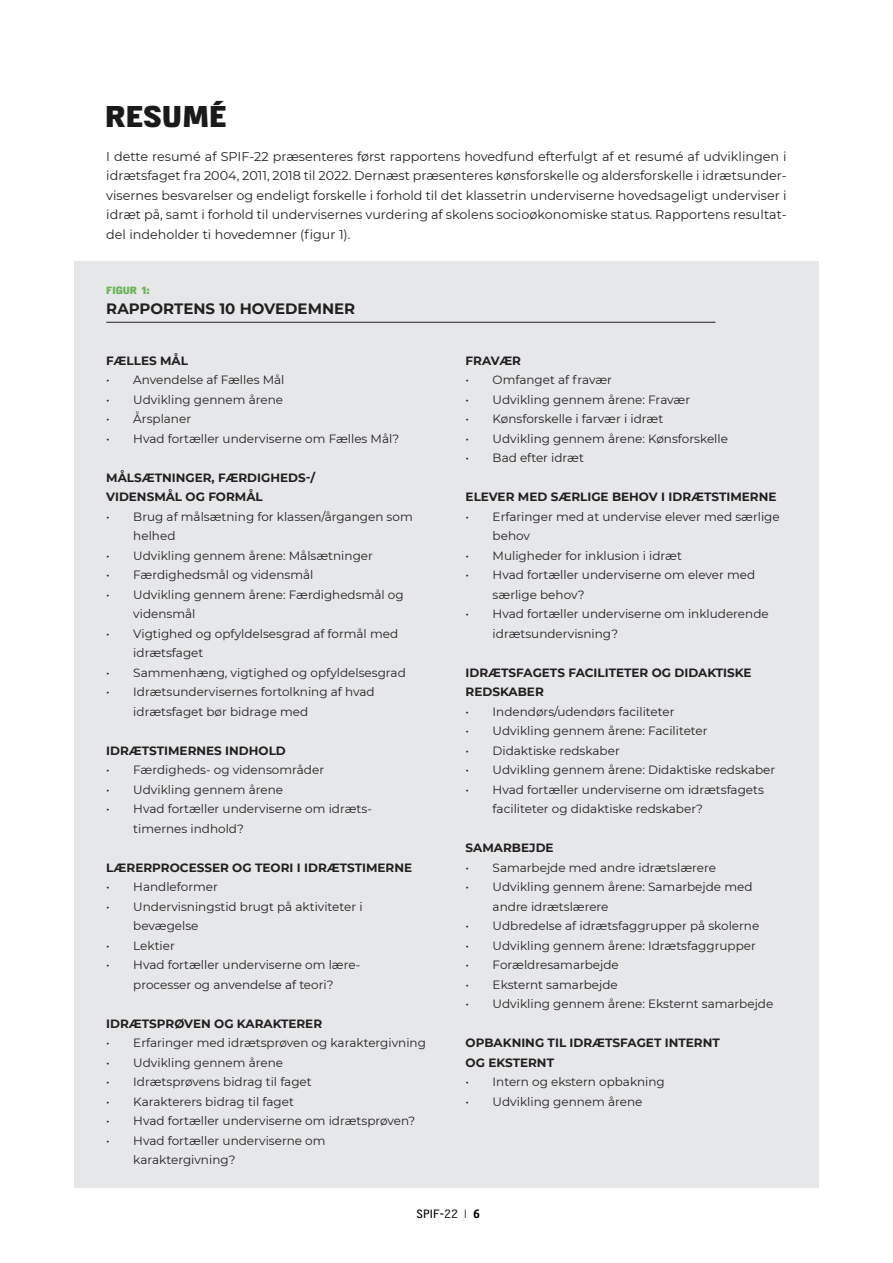
<style>
.page{position:relative;width:893px;height:1263px;background:#fff}
.page>*{position:absolute;margin:0;border:0;box-sizing:border-box;transform-origin:0 0}
.t1{font:800 30px "Access";color:#1a1a1a}
.t2{font:700 15px "Montserrat";color:#231f20}
.t3{font:12.75px/19.5px "Montserrat";color:#231f20;text-align:justify}
.t4{font:12px/19.5px "Montserrat";color:#231f20}
.t5{font:700 12px/19.5px "Montserrat";color:#231f20}
.t6{font:12px "Access";color:#000}
.t7{font:800 10.5px "Access";color:#6cb457}
.s1{color:#231f20}
.s2{font-weight:700}
</style>
<div class="page">
<div style="left:74px;top:261px;width:745px;height:927px;background:#e6e7e9"></div>
<hr style="left:106px;top:322px;width:609px;height:1px;background:#231f20">
<p class="t1" style="left:105px;top:100px;width:123px">RESUMÉ</p>
<p class="t3" style="left:106px;top:146px;width:682px">I dette resumé af SPIF-22 præsenteres først rapportens hovedfund efterfulgt af et resumé af udviklingen i idrætsfaget fra 2004, 2011, 2018 til 2022. Dernæst præsenteres kønsforskelle og aldersforskelle i idrætsunder&shy;visernes besvarelser og endeligt forskelle i forhold til det klassetrin underviserne hovedsageligt underviser i idræt på, samt i forhold til undervisernes vurdering af skolens socioøkonomiske status. Rapportens resultat&shy;del indeholder ti hovedemner (figur 1).</p>
<p class="t7" style="left:106px;top:285px;width:45px">FIGUR 1:</p>
<p class="t2" style="left:106px;top:298px;width:250px">RAPPORTENS 10 HOVEDEMNER</p>
<p class="t5" style="left:106px;top:350px;width:83px">FÆLLES MÅL</p>
<p class="t4" style="left:106px;top:370px;width:180px">• Anvendelse af Fælles Mål</p>
<p class="t4" style="left:106px;top:389px;width:178px">• Udvikling gennem årene</p>
<p class="t4" style="left:106px;top:409px;width:86px">• Årsplaner</p>
<p class="t4" style="left:106px;top:428px;width:294px">• Hvad fortæller underviserne om Fælles Mål?</p>
<p class="t5" style="left:106px;top:467px;width:210px">MÅLSÆTNINGER, FÆRDIGHEDS-/<br>VIDENSMÅL OG FORMÅL</p>
<p class="t4" style="left:133px;top:506px;width:281px;text-indent:-27px">• Brug af målsætning for klassen/årgangen som helhed</p>
<p class="t4" style="left:106px;top:545px;width:268px">• Udvikling gennem årene: Målsætninger</p>
<p class="t4" style="left:106px;top:565px;width:209px">• Færdighedsmål og vidensmål</p>
<p class="t4" style="left:133px;top:584px;width:272px;text-indent:-27px">• Udvikling gennem årene: Færdighedsmål og vidensmål</p>
<p class="t4" style="left:133px;top:623px;width:266px;text-indent:-27px">• Vigtighed og opfyldelsesgrad af formål med idrætsfaget</p>
<p class="t4" style="left:106px;top:662px;width:301px">• Sammenhæng, vigtighed og opfyldelsesgrad</p>
<p class="t4" style="left:133px;top:682px;width:243px;text-indent:-27px">• Idrætsundervisernes fortolkning af hvad idrætsfaget bør bidrage med</p>
<p class="t5" style="left:106px;top:740px;width:181px">IDRÆTSTIMERNES INDHOLD</p>
<p class="t4" style="left:106px;top:760px;width:219px">• Færdigheds- og vidensområder</p>
<p class="t4" style="left:106px;top:779px;width:178px">• Udvikling gennem årene</p>
<p class="t4" style="left:133px;top:799px;width:240px;text-indent:-27px">• Hvad fortæller underviserne om idræts&shy;timernes indhold?</p>
<p class="t5" style="left:106px;top:857px;width:307px">LÆRERPROCESSER OG TEORI I IDRÆTSTIMERNE</p>
<p class="t4" style="left:106px;top:877px;width:113px">• Handleformer</p>
<p class="t4" style="left:133px;top:896px;width:231px;text-indent:-27px">• Undervisningstid brugt på aktiviteter i bevægelse</p>
<p class="t4" style="left:106px;top:935px;width:70px">• Lektier</p>
<p class="t4" style="left:106px;top:955px;width:256px;text-align:center">• Hvad fortæller underviserne om lære&shy;processer og anvendelse af teori?</p>
<p class="t5" style="left:106px;top:1013px;width:217px">IDRÆTSPRØVEN OG KARAKTERER</p>
<p class="t4" style="left:106px;top:1033px;width:321px">• Erfaringer med idrætsprøven og karaktergivning</p>
<p class="t4" style="left:106px;top:1052px;width:178px">• Udvikling gennem årene</p>
<p class="t4" style="left:106px;top:1072px;width:207px">• Idrætsprøvens bidrag til faget</p>
<p class="t4" style="left:106px;top:1091px;width:189px">• Karakterers bidrag til faget</p>
<p class="t4" style="left:106px;top:1111px;width:311px">• Hvad fortæller underviserne om idrætsprøven?</p>
<p class="t4" style="left:133px;top:1130px;width:194px;text-indent:-27px">• Hvad fortæller underviserne om karaktergivning?</p>
<p class="t5" style="left:466px;top:350px;width:57px">FRAVÆR</p>
<p class="t4" style="left:466px;top:370px;width:148px">• Omfanget af fravær</p>
<p class="t4" style="left:466px;top:389px;width:226px">• Udvikling gennem årene: Fravær</p>
<p class="t4" style="left:466px;top:409px;width:199px">• Kønsforskelle i farvær i idræt</p>
<p class="t4" style="left:466px;top:428px;width:264px">• Udvikling gennem årene: Kønsforskelle</p>
<p class="t4" style="left:466px;top:448px;width:120px">• Bad efter idræt</p>
<p class="t5" style="left:466px;top:486px;width:312px">ELEVER MED SÆRLIGE BEHOV I IDRÆTSTIMERNE</p>
<p class="t4" style="left:493px;top:506px;width:289px;text-indent:-27px">• Erfaringer med at undervise elever med særlige behov</p>
<p class="t4" style="left:466px;top:545px;width:218px">• Muligheder for inklusion i idræt</p>
<p class="t4" style="left:493px;top:565px;width:264px;text-indent:-27px">• Hvad fortæller underviserne om elever med særlige behov?</p>
<p class="t4" style="left:493px;top:604px;width:278px;text-indent:-27px">• Hvad fortæller underviserne om inkluderende idrætsundervisning?</p>
<p class="t5" style="left:466px;top:662px;width:288px">IDRÆTSFAGETS FACILITETER OG DIDAKTISKE<br>REDSKABER</p>
<p class="t4" style="left:466px;top:701px;width:210px">• Indendørs/udendørs faciliteter</p>
<p class="t4" style="left:466px;top:721px;width:243px">• Udvikling gennem årene: Faciliteter</p>
<p class="t4" style="left:466px;top:740px;width:156px">• Didaktiske redskaber</p>
<p class="t4" style="left:466px;top:760px;width:311px">• Udvikling gennem årene: Didaktiske redskaber</p>
<p class="t4" style="left:493px;top:779px;width:273px;text-indent:-27px">• Hvad fortæller underviserne om idrætsfagets faciliteter og didaktiske redskaber?</p>
<p class="t5" style="left:466px;top:837px;width:90px">SAMARBEJDE</p>
<p class="t4" style="left:466px;top:857px;width:252px">• Samarbejde med andre idrætslærere</p>
<p class="t4" style="left:493px;top:877px;width:261px;text-indent:-27px">• Udvikling gennem årene: Samarbejde med andre idrætslærere</p>
<p class="t4" style="left:466px;top:916px;width:295px">• Udbredelse af idrætsfaggrupper på skolerne</p>
<p class="t4" style="left:466px;top:935px;width:292px">• Udvikling gennem årene: Idrætsfaggrupper</p>
<p class="t4" style="left:466px;top:955px;width:155px">• Forældresamarbejde</p>
<p class="t4" style="left:466px;top:974px;width:154px">• Eksternt samarbejde</p>
<p class="t4" style="left:466px;top:994px;width:309px">• Udvikling gennem årene: Eksternt samarbejde</p>
<p class="t5" style="left:466px;top:1032px;width:256px">OPBAKNING TIL IDRÆTSFAGET INTERNT<br>OG EKSTERNT</p>
<p class="t4" style="left:466px;top:1072px;width:201px">• Intern og ekstern opbakning</p>
<p class="t4" style="left:466px;top:1091px;width:178px">• Udvikling gennem årene</p>
<p class="t6" style="left:416px;top:1208px;width:65px">SPIF-<span class="s1">22</span> | <span class="s2">6</span></p>
</div>
